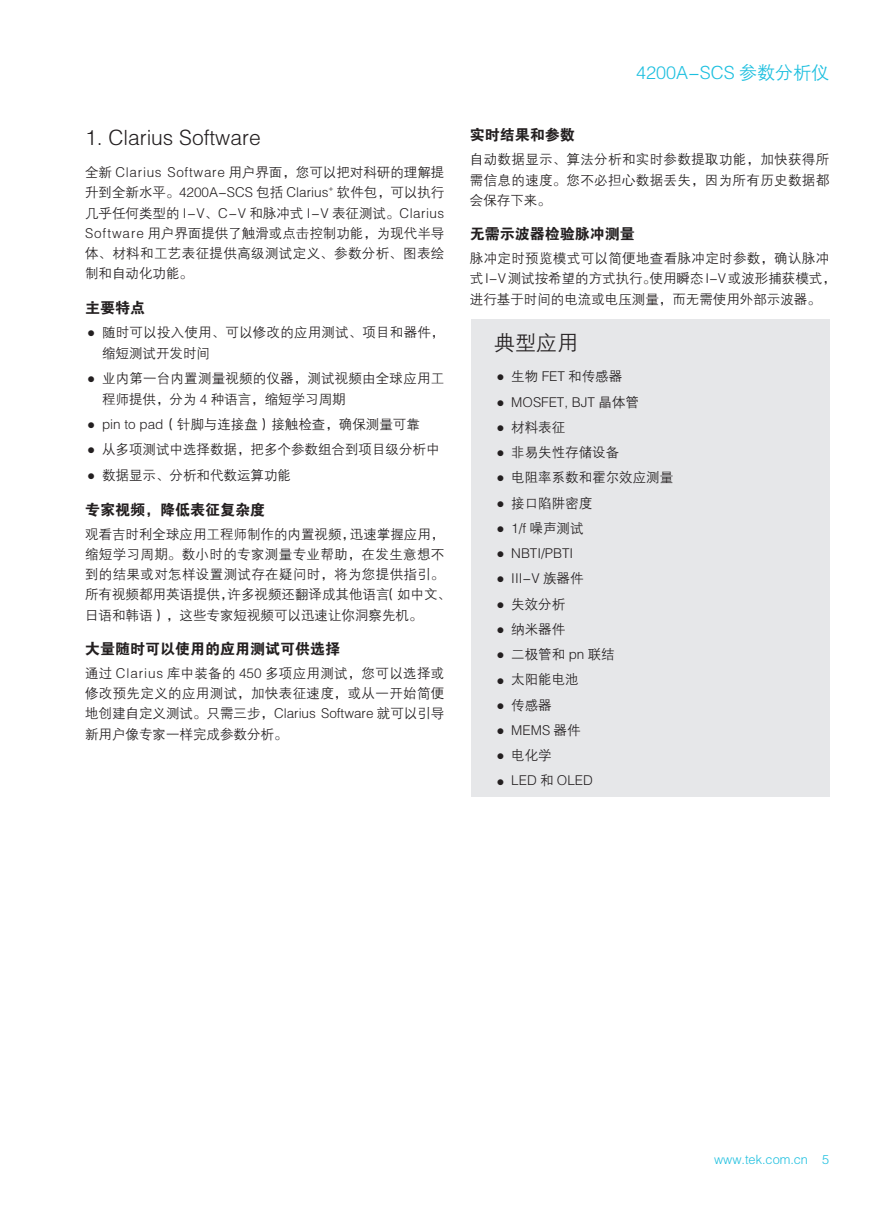
<style>
.page{position:relative;width:893px;height:1212px;background:#fff}
.page>*{position:absolute;margin:0;border:0;box-sizing:border-box;transform-origin:0 0}
.t1{font:21px "FZZDXJW GB1 0";color:#231f20}
.t2{font:18px "FZZDXJW GB1 0";color:#1cbfdf}
.t3{font:15px "FZDHTJW GB1 0";color:#231f20}
.t4{font:13.5px/20.2px "FZZDXJW GB1 0";color:#231f20}
.t5{font:12.75px "FZZDXJW GB1 0";color:#1cbfdf}
.t6{font:7.8px "FZZDXJW GB1 0";color:#231f20}
.s1{font-family:"Arial Narrow"}
</style>
<div class="page">
<div style="left:471px;top:319px;width:359px;height:477px;background:#e6e7e9"></div>
<h1 class="t1" style="left:85px;top:127px;width:177px">1. Clarius Software</h1>
<p class="t4" style="left:85px;top:163px;width:361px">全新 Clarius Software 用户界面，您可以把对科研的理解提升到全新水平。4200A-SCS 包括 Clarius</p>
<p class="t4" style="left:85px;top:183px;width:361px;text-align:justify;text-indent:252px">软件包，可以执行几乎任何类型的 I-V、C-V 和脉冲式 I-V 表征测试。Clarius Software 用户界面提供了触滑或点击控制功能，为现代半导体、材料和工艺表征提供高级测试定义、参数分析、图表绘制和自动化功能。</p>
<p class="t3" style="left:85px;top:299px;width:61px">主要特点</p>
<p class="t4" style="left:102px;top:322px;width:344px;line-height:21px;text-indent:-15px"><span class="s1">●</span> 随时可以投入使用、可以修改的应用测试、项目和器件，缩短测试开发时间</p>
<p class="t4" style="left:102px;top:368px;width:344px;line-height:21px;text-indent:-15px"><span class="s1">●</span> 业内第一台内置测量视频的仪器，测试视频由全球应用工程师提供，分为 4 种语言，缩短学习周期</p>
<p class="t4" style="left:87px;top:415px;width:334px"><span class="s1">●</span> pin to pad（针脚与连接盘）接触检查，确保测量可靠</p>
<p class="t4" style="left:87px;top:440px;width:354px"><span class="s1">●</span> 从多项测试中选择数据，把多个参数组合到项目级分析中</p>
<p class="t4" style="left:87px;top:465px;width:205px"><span class="s1">●</span> 数据显示、分析和代数运算功能</p>
<p class="t3" style="left:85px;top:501px;width:181px">专家视频，降低表征复杂度</p>
<p class="t4" style="left:85px;top:524px;width:368px">观看吉时利全球应用工程师制作的内置视频，迅速掌握应用，缩短学习周期。数小时的专家测量专业帮助，在发生意想不到的结果或对怎样设置测试存在疑问时，将为您提供指引。所有视频都用英语提供，许多视频还翻译成其他语言（如中文、日语和韩语），这些专家短视频可以迅速让你洞察先机。</p>
<p class="t3" style="left:85px;top:641px;width:256px">大量随时可以使用的应用测试可供选择</p>
<p class="t4" style="left:85px;top:663px;width:361px;text-align:justify">通过 Clarius 库中装备的 450 多项应用测试，您可以选择或修改预先定义的应用测试，加快表征速度，或从一开始简便地创建自定义测试。只需三步，Clarius Software 就可以引导新用户像专家一样完成参数分析。</p>
<p class="t6" style="left:328px;top:184px;width:7px">+</p>
<h2 class="t2" style="left:636px;top:63px;width:195px">4200A-SCS 参数分析仪</h2>
<p class="t3" style="left:470px;top:127px;width:106px">实时结果和参数</p>
<p class="t4" style="left:470px;top:150px;width:361px;text-align:justify">自动数据显示、算法分析和实时参数提取功能，加快获得所需信息的速度。您不必担心数据丢失，因为所有历史数据都会保存下来。</p>
<p class="t3" style="left:470px;top:226px;width:166px">无需示波器检验脉冲测量</p>
<p class="t4" style="left:470px;top:249px;width:368px">脉冲定时预览模式可以简便地查看脉冲定时参数，确认脉冲式I-V测试按希望的方式执行。使用瞬态I-V或波形捕获模式，进行基于时间的电流或电压测量，而无需使用外部示波器。</p>
<h1 class="t1" style="left:494px;top:331px;width:85px">典型应用</h1>
<p class="t4" style="left:496px;top:367px;width:127px"><span class="s1">●</span> 生物 FET 和传感器</p>
<p class="t4" style="left:496px;top:392px;width:144px"><span class="s1">●</span> MOSFET, BJT 晶体管</p>
<p class="t4" style="left:496px;top:417px;width:70px"><span class="s1">●</span> 材料表征</p>
<p class="t4" style="left:496px;top:443px;width:124px"><span class="s1">●</span> 非易失性存储设备</p>
<p class="t4" style="left:496px;top:468px;width:178px"><span class="s1">●</span> 电阻率系数和霍尔效应测量</p>
<p class="t4" style="left:496px;top:493px;width:97px"><span class="s1">●</span> 接口陷阱密度</p>
<p class="t4" style="left:496px;top:518px;width:89px"><span class="s1">●</span> 1/f 噪声测试</p>
<p class="t4" style="left:496px;top:544px;width:78px"><span class="s1">●</span> NBTI/PBTI</p>
<p class="t4" style="left:496px;top:569px;width:89px"><span class="s1">●</span> III-V 族器件</p>
<p class="t4" style="left:496px;top:594px;width:70px"><span class="s1">●</span> 失效分析</p>
<p class="t4" style="left:496px;top:619px;width:70px"><span class="s1">●</span> 纳米器件</p>
<p class="t4" style="left:496px;top:645px;width:120px"><span class="s1">●</span> 二极管和 pn 联结</p>
<p class="t4" style="left:496px;top:670px;width:84px"><span class="s1">●</span> 太阳能电池</p>
<p class="t4" style="left:496px;top:695px;width:57px"><span class="s1">●</span> 传感器</p>
<p class="t4" style="left:496px;top:720px;width:86px"><span class="s1">●</span> MEMS 器件</p>
<p class="t4" style="left:496px;top:746px;width:57px"><span class="s1">●</span> 电化学</p>
<p class="t4" style="left:496px;top:771px;width:98px"><span class="s1">●</span> LED 和 OLED</p>
<p class="t5" style="left:714px;top:1153px;width:117px">www.tek.com.cn 5</p>
</div>
